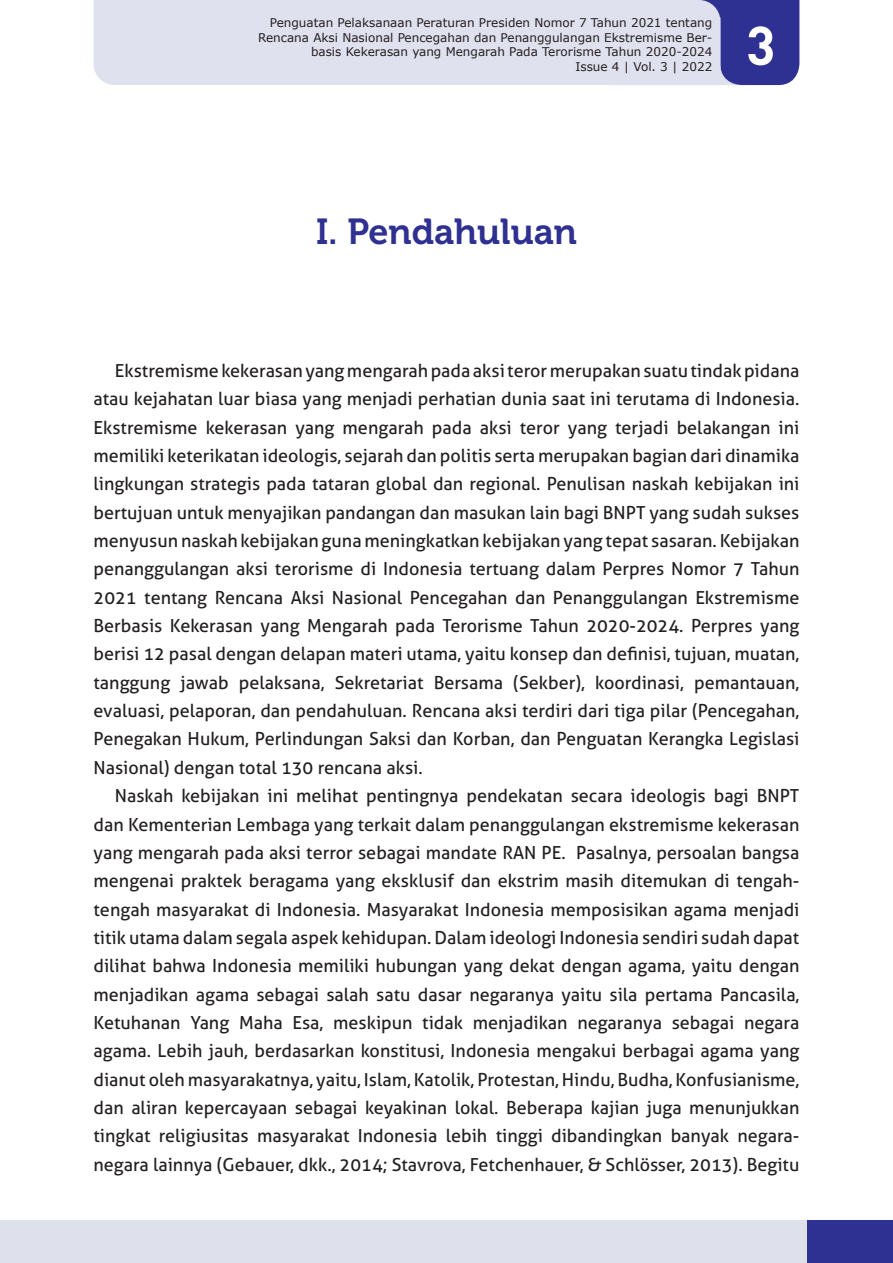
<style>
.page{position:relative;width:893px;height:1263px;background:#fff}
.page>*{position:absolute;margin:0;border:0;box-sizing:border-box;transform-origin:0 0}
.t1{font:700 54px "DINOT";color:#fff}
.JUDUL{font:36px "Museo 700";color:#2e3092}
.ISI{font:18px/28.3px "Aller";color:#231f20;text-align:justify}
.t2{font:12px/14.4px "Verdana";color:#231f20;text-align:right}
</style>
<div class="page">
<div style="left:720px;top:0;width:79px;height:85px;background:#2e3092"></div>
<div style="left:613px;top:0;width:137px;height:17px;background:#2e3092"></div>
<div style="left:94px;top:0;width:626px;height:85px;background:#e0e1ee"></div>
<div style="left:0;top:1220px;width:893px;height:43px;background:#dee1ec"></div>
<div style="left:808px;top:1220px;width:85px;height:43px;background:#2e3092"></div>
<p class="t2" style="left:258px;top:16px;width:456px">Penguatan Pelaksanaan Peraturan Presiden Nomor 7 Tahun 2021 tentang Rencana Aksi Nasional Pencegahan dan Penanggulangan Ekstremisme Ber&shy;basis Kekerasan yang Mengarah Pada Terorisme Tahun 2020-2024<br>Issue 4 | Vol. 3 | 2022</p>
<h1 class="t1" style="left:746px;top:9px;width:39px">33</h1>
<p class="JUDUL" style="left:316px;top:211px;width:262px">I. Pendahuluan</p>
<p class="ISI" style="left:94px;top:356px;width:707px;text-indent:21px">Ekstremisme kekerasan yang mengarah pada aksi teror merupakan suatu tindak pidana atau kejahatan luar biasa yang menjadi perhatian dunia saat ini terutama di Indonesia.<br>Ekstremisme kekerasan yang mengarah pada aksi teror yang terjadi belakangan ini memiliki keterikatan ideologis, sejarah dan politis serta merupakan bagian dari dinamika lingkungan strategis pada tataran global dan regional. Penulisan naskah kebijakan ini bertujuan untuk menyajikan pandangan dan masukan lain bagi BNPT yang sudah sukses menyusun naskah kebijakan guna meningkatkan kebijakan yang tepat sasaran. Kebijakan penanggulangan aksi terorisme di Indonesia tertuang dalam Perpres Nomor 7 Tahun 2021 tentang Rencana Aksi Nasional Pencegahan dan Penanggulangan Ekstremisme Berbasis Kekerasan yang Mengarah pada Terorisme Tahun 2020-2024. Perpres yang berisi 12 pasal dengan delapan materi utama, yaitu konsep dan definisi, tujuan, muatan, tanggung jawab pelaksana, Sekretariat Bersama (Sekber), koordinasi, pemantauan, evaluasi, pelaporan, dan pendahuluan. Rencana aksi terdiri dari tiga pilar (Pencegahan, Penegakan Hukum, Perlindungan Saksi dan Korban, dan Penguatan Kerangka Legislasi Nasional) dengan total 130 rencana aksi.</p>
<p class="ISI" style="left:94px;top:781px;width:707px;text-indent:21px">Naskah kebijakan ini melihat pentingnya pendekatan secara ideologis bagi BNPT dan Kementerian Lembaga yang terkait dalam penanggulangan ekstremisme kekerasan yang mengarah pada aksi terror sebagai mandate RAN PE. Pasalnya, persoalan bangsa mengenai praktek beragama yang eksklusif dan ekstrim masih ditemukan di tengah&shy;tengah masyarakat di Indonesia. Masyarakat Indonesia memposisikan agama menjadi titik utama dalam segala aspek kehidupan. Dalam ideologi Indonesia sendiri sudah dapat dilihat bahwa Indonesia memiliki hubungan yang dekat dengan agama, yaitu dengan menjadikan agama sebagai salah satu dasar negaranya yaitu sila pertama Pancasila, Ketuhanan Yang Maha Esa, meskipun tidak menjadikan negaranya sebagai negara agama. Lebih jauh, berdasarkan konstitusi, Indonesia mengakui berbagai agama yang dianut oleh masyarakatnya, yaitu, Islam, Katolik, Protestan, Hindu, Budha, Konfusianisme, dan aliran kepercayaan sebagai keyakinan lokal. Beberapa kajian juga menunjukkan tingkat religiusitas masyarakat Indonesia lebih tinggi dibandingkan banyak negara&shy;negara lainnya (Gebauer, dkk., 2014; Stavrova, Fetchenhauer, &amp; Schlösser, 2013). Begitu</p>
</div>
